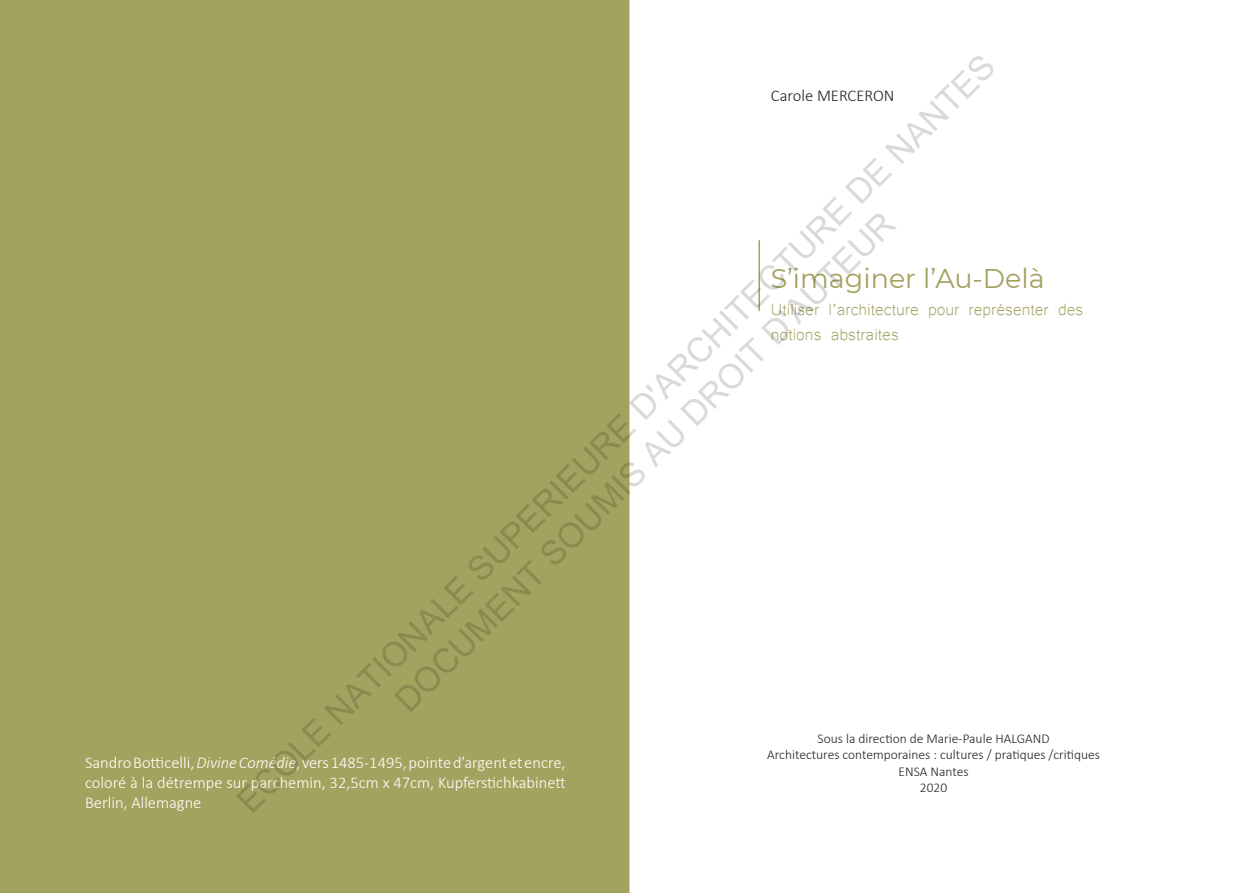
<style>
.page{position:relative;width:1259px;height:893px;background:#fff}
.page>*{position:absolute;margin:0;border:0;box-sizing:border-box;transform-origin:0 0}
.t1{font:33.9px/40.7px "Arial";color:rgb(0 0 0/.15);text-align:center}
.Partie{font:27px "Montserrat";color:#a4a25f}
.Grand_titre{font:21px/25.2px "Microsoft Yi Baiti";color:#a4a25f}
.Légende{font:300 16.5px/19.8px "Calibri";color:#fff;text-align:justify}
.Texte{font:300 16.5px "Calibri";color:#231f20}
.Citations{font:300 13.5px "Calibri";color:#231f20}
.s1{font-style:italic}
</style>
<div class="page">
<div style="left:0;top:0;width:629px;height:893px;background:#a4a25f"></div>
<hr style="left:758px;top:240px;width:2px;height:71px;background:#a4a25f">
<h1 class="t1" style="left:229px;top:792px;width:1056px;rotate:-45deg">ECOLE NATIONALE SUPERIEURE D'ARCHITECTURE DE NANTES<br>DOCUMENT SOUMIS AU DROIT D'AUTEUR</h1>
<p class="Texte" style="left:771px;top:85px;width:125px">Carole MERCERON</p>
<p class="Partie" style="left:771px;top:260px;width:275px">S’imaginer l’Au-Delà</p>
<p class="Grand_titre" style="left:771px;top:295px;width:314px">Utiliser l’architecture pour représenter des notions abstraites</p>
<p class="Citations" style="left:817px;top:730px;width:233px">Sous la direction de Marie-Paule HALGAND</p>
<p class="Citations" style="left:767px;top:746px;width:334px">Architectures contemporaines : cultures / pratiques /critiques</p>
<p class="Citations" style="left:898px;top:763px;width:71px">ENSA Nantes</p>
<p class="Citations" style="left:920px;top:779px;width:29px">2020</p>
<p class="Légende" style="left:85px;top:753px;width:482px">Sandro Botticelli, <span class="s1">Divine Comédie</span>, vers 1485-1495, pointe d’argent et encre, coloré à la détrempe sur parchemin, 32,5cm x 47cm, Kupferstichkabinett Berlin, Allemagne</p>
</div>
